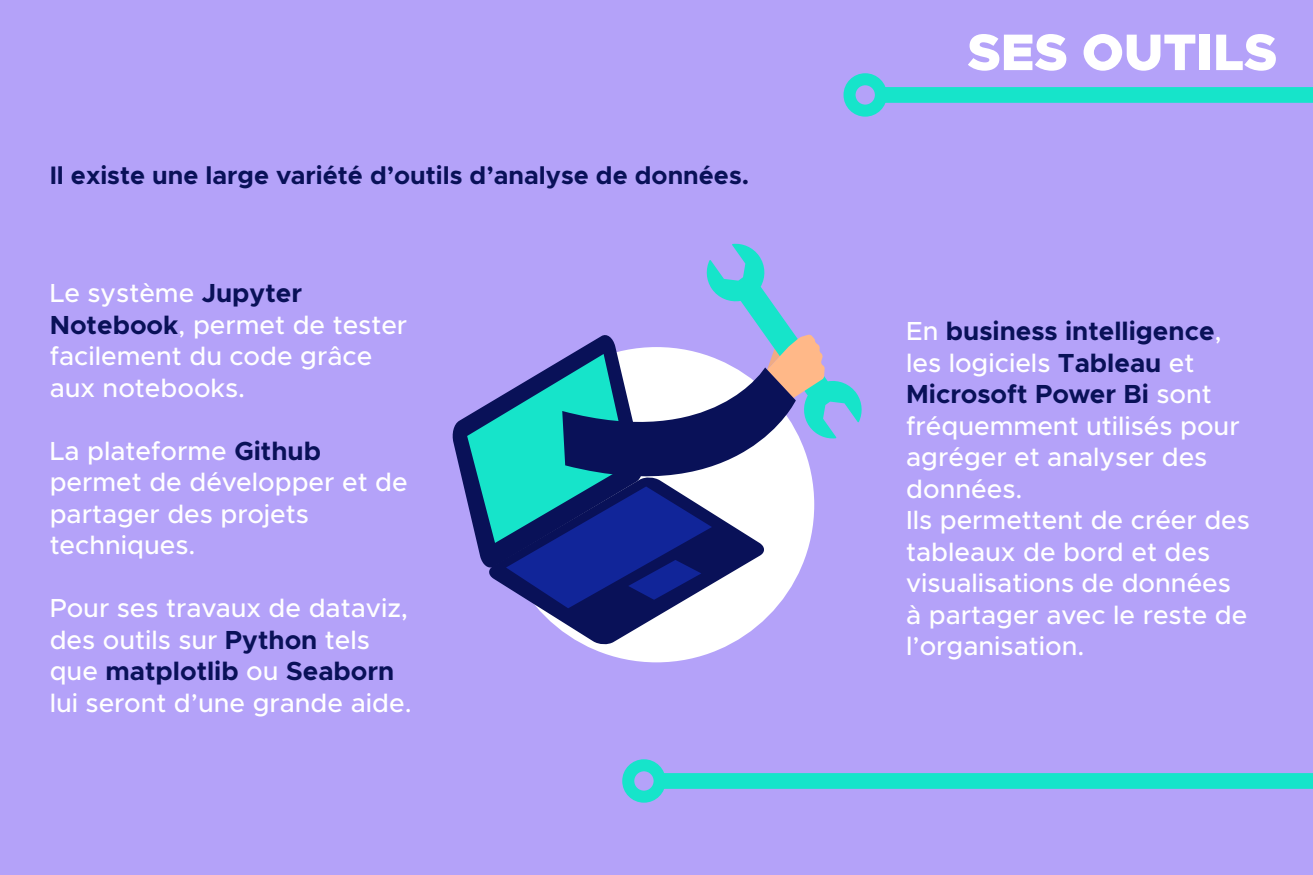
<style>
.page{position:relative;width:1313px;height:875px;background:#fff}
.page>*{position:absolute;margin:0;border:0;box-sizing:border-box;transform-origin:0 0}
.t1{font:900 51.62px "Metropolis";color:#fff}
.t2{font:500 26.25px/31.5px "Metropolis";color:#fff}
.t3{font:700 25.38px "Metropolis";color:#091158}
.s1{font-weight:700;color:#091158}
</style>
<div class="page">
<div style="left:0;top:0;width:1312px;height:875px;background:#b4a2f9"></div>
<div style="left:880px;top:87px;width:432px;height:16px;background:#16e4ca"></div>
<div style="left:843px;top:73px;width:44px;height:44px;border:12px solid #16e4ca;border-radius:50%"></div>
<div style="left:658px;top:773px;width:654px;height:16px;background:#16e4ca"></div>
<div style="left:622px;top:759px;width:43px;height:44px;border:12px solid #16e4ca;border-radius:50%"></div>
<svg style="left:537px;top:608px;width:228px;height:37px;background:#a8a8cb"></svg>
<svg style="left:452px;top:243px;width:410px;height:365px"></svg>
<p class="t3" style="left:50px;top:159px;width:701px">Il existe une large variété d’outils d’analyse de données.</p>
<p class="t2" style="left:50px;top:278px;width:359px">Le système <span class="s1">Jupyter<br>Notebook</span>, permet de tester facilement du code grâce aux notebooks.</p>
<p class="t2" style="left:50px;top:435px;width:359px">La plateforme <span class="s1">Github </span>permet de développer et de partager des projets techniques.</p>
<p class="t2" style="left:50px;top:593px;width:363px">Pour ses travaux de dataviz, des outils sur <span class="s1">Python</span> tels que <span class="s1">matplotlib</span> ou <span class="s1">Seaborn </span>lui seront d’une grande aide.</p>
<h1 class="t1" style="left:967px;top:19px;width:311px">SES OUTILS</h1>
<p class="t2" style="left:906px;top:315px;width:345px">En <span class="s1">business intelligence</span>, les logiciels <span class="s1">Tableau</span> et<br><span class="s1">Microsoft Power Bi</span> sont fréquemment utilisés pour agréger et analyser des données.<br>Ils permettent de créer des tableaux de bord et des visualisations de données à partager avec le reste de l’organisation.</p>
</div>
